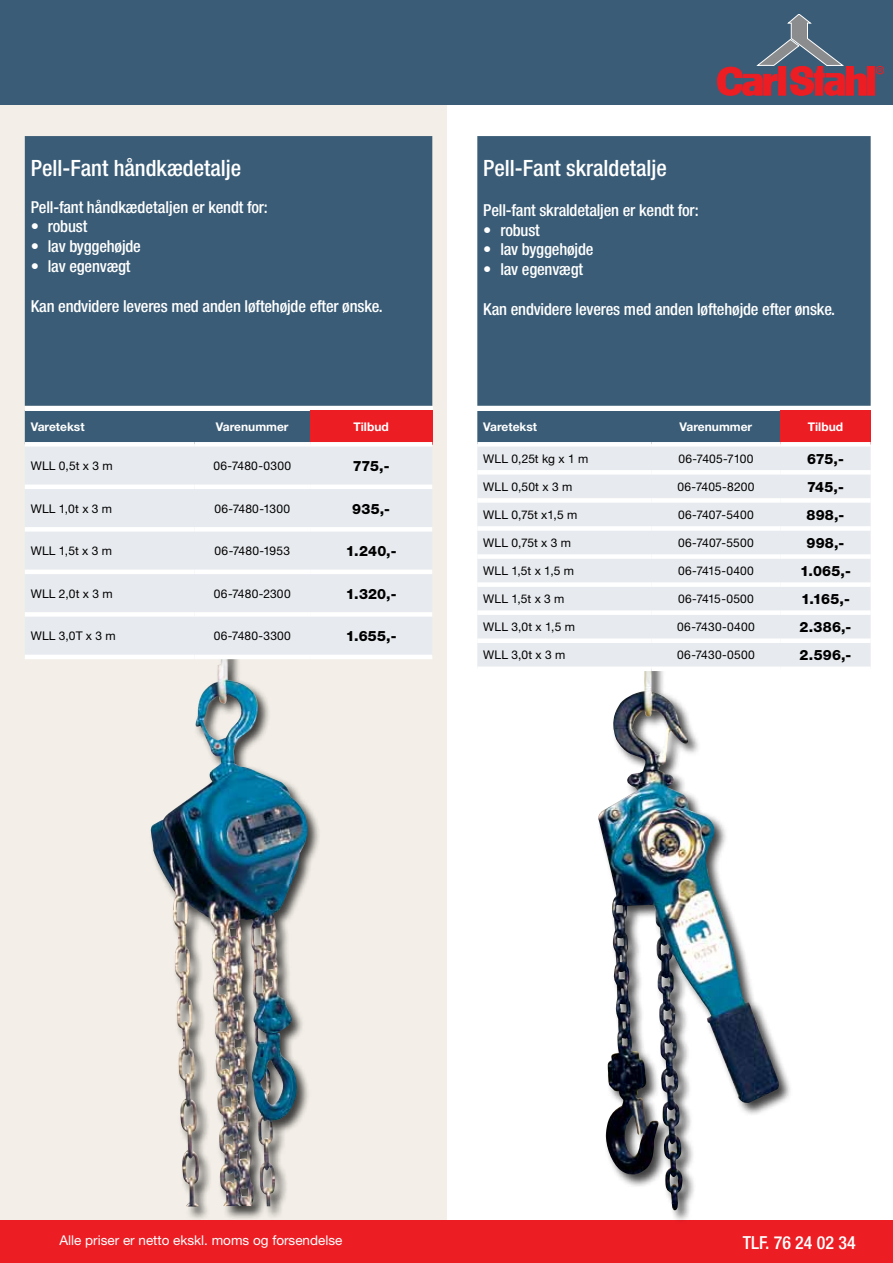
<style>
.page{position:relative;width:893px;height:1263px;background:#fff}
.page>*{position:absolute;margin:0;border:0;box-sizing:border-box;transform-origin:0 0}
.t1{font:500 condensed 22.5px "Helvetica Neue";color:#fff}
.t2{font:500 condensed 18px "Helvetica Neue";color:#fff}
.t3{font:500 condensed 16.5px "Helvetica Neue";letter-spacing:-.01em;color:#fff}
.t4{font:800 14.25px "Helvetica Neue";letter-spacing:.01em;color:#000}
.t5{font:13.5px "Helvetica Neue";color:#fff}
.t6{font:12px "Helvetica Neue";letter-spacing:.01em;color:#000}
.t7{font:700 12px "Helvetica Neue";color:#fff}
</style>
<div class="page">
<div style="left:0;top:0;width:893px;height:105px;background:#3a5c76"></div>
<div style="left:867px;top:66px;width:8px;height:29px;background:#ed1d24"></div>
<svg style="left:717px;top:14px;width:149px;height:82px"></svg>
<svg style="left:879px;top:68px;width:3px;height:4px"></svg>
<div style="left:876px;top:66px;width:8px;height:8px;border:1px solid #ed1d24;border-radius:50%"></div>
<div style="left:0;top:105px;width:446px;height:1115px;background:#f3efe8"></div>
<div style="left:0;top:1220px;width:893px;height:43px;background:#ed1d24"></div>
<div style="left:597px;top:647px;width:196px;height:576px;background:#000;opacity:.75"></div>
<img style="left:597px;top:671px;width:86px;height:540px">
<div style="left:149px;top:647px;width:173px;height:574px;background:#000;opacity:.75"></div>
<img style="left:149px;top:659px;width:108px;height:548px">
<div style="left:25px;top:136px;width:407px;height:306px;background:#3a5c76"></div>
<hr style="left:25px;top:406px;width:407px;height:4px;background:#fff">
<div style="left:310px;top:410px;width:122px;height:34px;background:#ed1d24"></div>
<div style="left:25px;top:446px;width:407px;height:209px;background:#e7eaee"></div>
<hr style="left:25px;top:442px;width:170px;height:4px;background:#fff">
<hr style="left:195px;top:442px;width:115px;height:4px;background:#fff">
<hr style="left:310px;top:442px;width:122px;height:4px;background:#fff">
<div style="left:25px;top:484px;width:170px;height:5px;background:#fff"></div>
<div style="left:195px;top:484px;width:115px;height:5px;background:#fff"></div>
<div style="left:310px;top:484px;width:122px;height:5px;background:#fff"></div>
<div style="left:25px;top:527px;width:170px;height:5px;background:#fff"></div>
<div style="left:195px;top:527px;width:115px;height:5px;background:#fff"></div>
<div style="left:310px;top:527px;width:122px;height:5px;background:#fff"></div>
<hr style="left:25px;top:570px;width:170px;height:4px;background:#fff">
<hr style="left:195px;top:570px;width:115px;height:4px;background:#fff">
<hr style="left:310px;top:570px;width:122px;height:4px;background:#fff">
<div style="left:25px;top:612px;width:170px;height:5px;background:#fff"></div>
<div style="left:195px;top:612px;width:115px;height:5px;background:#fff"></div>
<div style="left:310px;top:612px;width:122px;height:5px;background:#fff"></div>
<hr style="left:25px;top:655px;width:170px;height:4px;background:#fff">
<hr style="left:195px;top:655px;width:115px;height:4px;background:#fff">
<hr style="left:310px;top:655px;width:122px;height:4px;background:#fff">
<div style="left:477px;top:136px;width:394px;height:306px;background:#3a5c76"></div>
<hr style="left:477px;top:406px;width:394px;height:4px;background:#fff">
<div style="left:780px;top:410px;width:91px;height:34px;background:#ed1d24"></div>
<div style="left:477px;top:446px;width:394px;height:220px;background:#e7eaee"></div>
<hr style="left:780px;top:442px;width:91px;height:4px;background:#fff">
<div style="left:477px;top:470px;width:175px;height:5px;background:#fff"></div>
<div style="left:652px;top:470px;width:128px;height:5px;background:#fff"></div>
<div style="left:780px;top:470px;width:91px;height:5px;background:#fff"></div>
<div style="left:477px;top:498px;width:175px;height:5px;background:#fff"></div>
<div style="left:652px;top:498px;width:128px;height:5px;background:#fff"></div>
<div style="left:780px;top:498px;width:91px;height:5px;background:#fff"></div>
<div style="left:477px;top:526px;width:175px;height:5px;background:#fff"></div>
<div style="left:652px;top:526px;width:128px;height:5px;background:#fff"></div>
<div style="left:780px;top:526px;width:91px;height:5px;background:#fff"></div>
<div style="left:477px;top:554px;width:175px;height:5px;background:#fff"></div>
<div style="left:652px;top:554px;width:128px;height:5px;background:#fff"></div>
<div style="left:780px;top:554px;width:91px;height:5px;background:#fff"></div>
<div style="left:477px;top:582px;width:175px;height:5px;background:#fff"></div>
<div style="left:652px;top:582px;width:128px;height:5px;background:#fff"></div>
<div style="left:780px;top:582px;width:91px;height:5px;background:#fff"></div>
<div style="left:477px;top:610px;width:175px;height:5px;background:#fff"></div>
<div style="left:652px;top:610px;width:128px;height:5px;background:#fff"></div>
<div style="left:780px;top:610px;width:91px;height:5px;background:#fff"></div>
<div style="left:477px;top:638px;width:175px;height:5px;background:#fff"></div>
<div style="left:652px;top:638px;width:128px;height:5px;background:#fff"></div>
<div style="left:780px;top:638px;width:91px;height:5px;background:#fff"></div>
<div style="left:477px;top:666px;width:175px;height:5px;background:#fff"></div>
<div style="left:652px;top:666px;width:128px;height:5px;background:#fff"></div>
<div style="left:780px;top:666px;width:91px;height:5px;background:#fff"></div>
<h1 class="t1" style="left:31px;top:155px;width:212px">Pell-Fant håndkædetalje</h1>
<h3 class="t3" style="left:31px;top:197px;width:239px">Pell-fant håndkædetaljen er kendt for:</h3>
<h3 class="t3" style="left:31px;top:217px;width:58px">• robust</h3>
<h3 class="t3" style="left:31px;top:236px;width:112px">• lav byggehøjde</h3>
<h3 class="t3" style="left:31px;top:256px;width:101px">• lav egenvægt</h3>
<h3 class="t3" style="left:31px;top:296px;width:353px">Kan endvidere leveres med anden løftehøjde efter ønske.</h3>
<p class="t7" style="left:31px;top:419px;width:55px">Varetekst</p>
<p class="t7" style="left:216px;top:419px;width:74px">Varenummer</p>
<p class="t7" style="left:354px;top:419px;width:37px">Tilbud</p>
<p class="t6" style="left:31px;top:459px;width:83px">WLL 0,5t x 3 m</p>
<p class="t6" style="left:214px;top:459px;width:79px">06-7480-0300</p>
<p class="t4" style="left:353px;top:457px;width:38px">775,-</p>
<p class="t6" style="left:31px;top:501px;width:83px">WLL 1,0t x 3 m</p>
<p class="t6" style="left:214px;top:501px;width:77px">06-7480-1300</p>
<p class="t4" style="left:352px;top:500px;width:39px">935,-</p>
<p class="t6" style="left:31px;top:544px;width:83px">WLL 1,5t x 3 m</p>
<p class="t6" style="left:215px;top:544px;width:77px">06-7480-1953</p>
<p class="t4" style="left:346px;top:542px;width:52px">1.240,-</p>
<p class="t6" style="left:31px;top:586px;width:83px">WLL 2,0t x 3 m</p>
<p class="t6" style="left:214px;top:586px;width:78px">06-7480-2300</p>
<p class="t4" style="left:346px;top:585px;width:52px">1.320,-</p>
<p class="t6" style="left:31px;top:629px;width:86px">WLL 3,0T x 3 m</p>
<p class="t6" style="left:214px;top:629px;width:79px">06-7480-3300</p>
<p class="t4" style="left:346px;top:627px;width:52px">1.655,-</p>
<h1 class="t1" style="left:483px;top:155px;width:185px">Pell-Fant skraldetalje</h1>
<h3 class="t3" style="left:483px;top:200px;width:217px">Pell-fant skraldetaljen er kendt for:</h3>
<h3 class="t3" style="left:483px;top:220px;width:58px">• robust</h3>
<h3 class="t3" style="left:483px;top:240px;width:112px">• lav byggehøjde</h3>
<h3 class="t3" style="left:483px;top:260px;width:101px">• lav egenvægt</h3>
<h3 class="t3" style="left:483px;top:299px;width:353px">Kan endvidere leveres med anden løftehøjde efter ønske.</h3>
<p class="t7" style="left:483px;top:419px;width:55px">Varetekst</p>
<p class="t7" style="left:680px;top:419px;width:74px">Varenummer</p>
<p class="t7" style="left:808px;top:419px;width:37px">Tilbud</p>
<p class="t6" style="left:483px;top:452px;width:106px">WLL 0,25t kg x 1 m</p>
<p class="t6" style="left:678px;top:452px;width:77px">06-7405-7100</p>
<p class="t4" style="left:807px;top:450px;width:38px">675,-</p>
<p class="t6" style="left:483px;top:480px;width:90px">WLL 0,50t x 3 m</p>
<p class="t6" style="left:677px;top:480px;width:79px">06-7405-8200</p>
<p class="t4" style="left:807px;top:478px;width:38px">745,-</p>
<p class="t6" style="left:483px;top:508px;width:95px">WLL 0,75t x1,5 m</p>
<p class="t6" style="left:678px;top:508px;width:77px">06-7407-5400</p>
<p class="t4" style="left:806px;top:506px;width:39px">898,-</p>
<p class="t6" style="left:483px;top:536px;width:89px">WLL 0,75t x 3 m</p>
<p class="t6" style="left:678px;top:536px;width:77px">06-7407-5500</p>
<p class="t4" style="left:806px;top:534px;width:39px">998,-</p>
<p class="t6" style="left:483px;top:564px;width:92px">WLL 1,5t x 1,5 m</p>
<p class="t6" style="left:678px;top:564px;width:77px">06-7415-0400</p>
<p class="t4" style="left:800px;top:562px;width:52px">1.065,-</p>
<p class="t6" style="left:483px;top:592px;width:83px">WLL 1,5t x 3 m</p>
<p class="t6" style="left:678px;top:592px;width:77px">06-7415-0500</p>
<p class="t4" style="left:801px;top:590px;width:50px">1.165,-</p>
<p class="t6" style="left:483px;top:620px;width:93px">WLL 3,0t x 1,5 m</p>
<p class="t6" style="left:677px;top:620px;width:79px">06-7430-0400</p>
<p class="t4" style="left:799px;top:619px;width:53px">2.386,-</p>
<p class="t6" style="left:483px;top:648px;width:84px">WLL 3,0t x 3 m</p>
<p class="t6" style="left:677px;top:648px;width:79px">06-7430-0500</p>
<p class="t4" style="left:799px;top:647px;width:53px">2.596,-</p>
<p class="t5" style="left:60px;top:1232px;width:284px">Alle priser er netto ekskl. moms og forsendelse</p>
<h2 class="t2" style="left:743px;top:1231px;width:115px">tlf. 76 24 02 34</h2>
</div>
